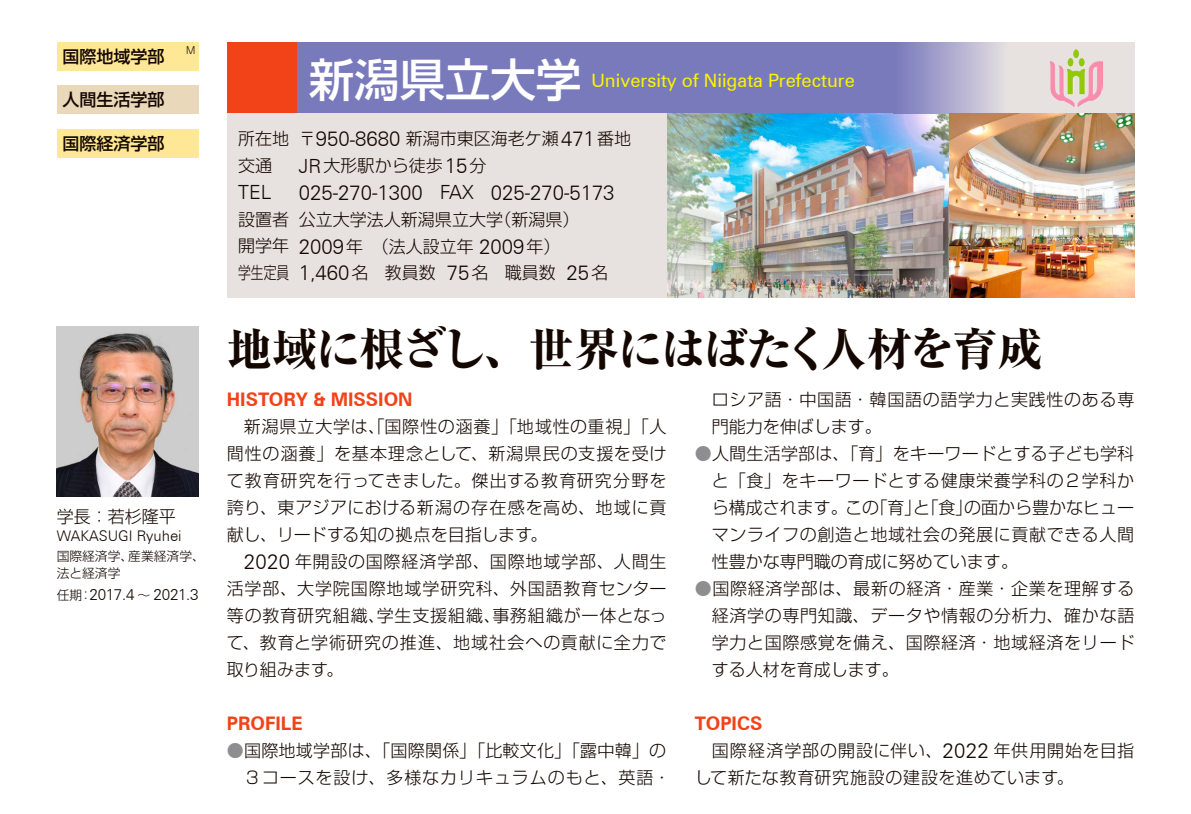
<style>
.page{position:relative;width:1191px;height:814px;background:#fff}
.page>*{position:absolute;margin:0;border:0;box-sizing:border-box;transform-origin:0 0}
.t1{font:800 45.4px "Ryumin Pro";letter-spacing:-.05em;color:#140700}
.t2{font:500 45.4px "Shin Go Pro";color:#fff}
.t3{font:300 20.4px "Zurich BT";color:#140700}
.t4{font:300 19.6px "Zurich BT";color:#140700}
.t5{font:700 18.8px "Zurich BT";color:#f14218}
.t6{font:18.4px "Zurich BT";color:#fff300}
.t7{font:300 17px/27px "Shin Go Pro";letter-spacing:.035em;color:#140700;text-align:justify}
.t8{font:300 17px/27px "Shin Go Pro";color:#140700}
.t9{font:300 17px/27px "Shin Go Pro";letter-spacing:.055em;color:#140700;text-align:right}
.t10{font:500 17px "Shin Go Pro";color:#140700}
.t11{font:300 15.4px "Zurich BT";letter-spacing:-.015em;color:#140700}
.t12{font:300 14.6px "Zurich BT";color:#140700}
.t13{font:300 12.8px/17px "Shin Go Pro";color:#140700}
.t14{font:300 10px "Shin Go Pro";color:#140700}
.s1{font-family:"Shin Go Pro";font-size:12.8px}
.s2{font-size:14.6px}
.s3{font-family:"Zurich BT";font-size:20.4px}
.s4{font-family:"Zurich BT";font-size:19.6px}
.s5{font-size:19.6px}
.s6{color:#8e8e90}
</style>
<div class="page">
<img style="left:666px;top:113px;width:468px;height:185px">
<div style="left:950px;top:43px;width:184px;height:70px;background:#e7e2e0"></div>
<div style="left:227px;top:43px;width:71px;height:70px;background:#f14218"></div>
<div style="left:298px;top:43px;width:652px;height:70px;background:#797abc"></div>
<div style="left:893px;top:43px;width:113px;height:70px;background:linear-gradient(to right,#7777bc,#e3dee1)"></div>
<img style="left:57px;top:326px;width:141px;height:170px">
<img style="left:1049px;top:49px;width:54px;height:59px">
<div style="left:227px;top:113px;width:439px;height:185px;background:#e7e2e0"></div>
<div style="left:57px;top:85px;width:141px;height:28px;background:#ead8ba"></div>
<div style="left:57px;top:43px;width:141px;height:28px;background:#ffe895"></div>
<div style="left:57px;top:129px;width:141px;height:28px;background:#ffe895"></div>
<p class="t10" style="left:62px;top:43px;width:104px">国際地域学部</p>
<p class="t14" style="left:186px;top:42px;width:11px">Ｍ</p>
<p class="t10" style="left:62px;top:85px;width:104px">人間生活学部</p>
<p class="t10" style="left:62px;top:129px;width:104px">国際経済学部</p>
<p class="t7" style="left:57px;top:500px;width:121px">学長：若杉隆平</p>
<p class="t12" style="left:57px;top:526px;width:126px">WAKASUGI Ryuhei</p>
<p class="t13" style="left:57px;top:546px;width:150px">国際経済学、産業経済学、法と経済学</p>
<p class="t11" style="left:57px;top:585px;width:143px"><span class="s1">任期：</span>2017<span class="s2">.</span>4 <span class="s1">～</span> 2021<span class="s2">.</span>3</p>
<h1 class="t2" style="left:309px;top:42px;width:274px">新潟県立大学</h1>
<p class="t8" style="left:238px;top:123px;width:394px">所在地〒<span class="s3">950</span><span class="s4">-</span><span class="s3">8680</span> 新潟市東区海老ケ瀬<span class="s3">471</span>番地交通</p>
<p class="t6" style="left:591px;top:69px;width:265px">University of Niigata Prefecture</p>
<p class="t8" style="left:299px;top:150px;width:189px"><span class="s4">JR</span>大形駅から徒歩<span class="s3">15</span>分</p>
<p class="t4" style="left:238px;top:180px;width:35px">TEL</p>
<p class="t3" style="left:299px;top:180px;width:317px">025<span class="s5">-</span>270<span class="s5">-</span>1300 <span class="s5">FAX</span> 025<span class="s5">-</span>270<span class="s5">-</span>5173</p>
<p class="t8" style="left:238px;top:203px;width:372px">設置者公立大学法人新潟県立大学（新潟県）<br>開学年 <span class="s3">2009</span>年　（法人設立年 <span class="s3">2009</span>年）<br>学生定員 <span class="s3">1</span><span class="s4">,</span><span class="s3">460</span>名 教員数 <span class="s3">75</span>名 職員数 <span class="s3">25</span>名</p>
<h1 class="t1" style="left:227px;top:313px;width:817px">地域に根ざし、世界にはばたく人材を育成</h1>
<p class="t7" style="left:711px;top:384px;width:424px">ロシア語・中国語・韓国語の語学力と実践性のある専門能力を伸ばします。</p>
<p class="t7" style="left:711px;top:438px;width:424px;text-indent:-17px"><span class="s6">●</span>人間生活学部は、「育」をキーワードとする子ども学科と「食」をキーワードとする健康栄養学科の２学科から構成されます。この「育」と「食」の面から豊かなヒューマンライフの創造と地域社会の発展に貢献できる人間性豊かな専門職の育成に努めています。</p>
<p class="t7" style="left:711px;top:573px;width:424px;text-indent:-17px"><span class="s6">●</span>国際経済学部は、最新の経済・産業・企業を理解する経済学の専門知識、データや情報の分析力、確かな語学力と国際感覚を備え、国際経済・地域経済をリードする人材を育成します。</p>
<p class="t5" style="left:694px;top:711px;width:69px">TOPICS</p>
<p class="t7" style="left:694px;top:734px;width:441px">　国際経済学部の開設に伴い、<span class="s3">2022</span> 年供用開始を目指して新たな教育研究施設の建設を進めています。</p>
<p class="t5" style="left:227px;top:388px;width:187px">HISTORY &amp; MISSION</p>
<p class="t7" style="left:227px;top:411px;width:441px">　新潟県立大学は、「国際性の涵養」「地域性の重視」「人間性の涵養」を基本理念として、新潟県民の支援を受けて教育研究を行ってきました。傑出する教育研究分野を誇り、東アジアにおける新潟の存在感を高め、地域に貢献し、リードする知の拠点を目指します。</p>
<p class="t7" style="left:227px;top:546px;width:441px;text-indent:17px"><span class="s3">2020</span> 年開設の国際経済学部、国際地域学部、人間生活学部、大学院国際地域学研究科、外国語教育センター等の教育研究組織、学生支援組織、事務組織が一体となって、教育と学術研究の推進、地域社会への貢献に全力で取り組みます。</p>
<p class="t5" style="left:227px;top:711px;width:77px">PROFILE</p>
<p class="t9" style="left:227px;top:734px;width:445px"><span class="s6">●</span>国際地域学部は、「国際関係」「比較文化」「露中韓」の<br>３コースを設け、多様なカリキュラムのもと、英語・</p>
</div>
